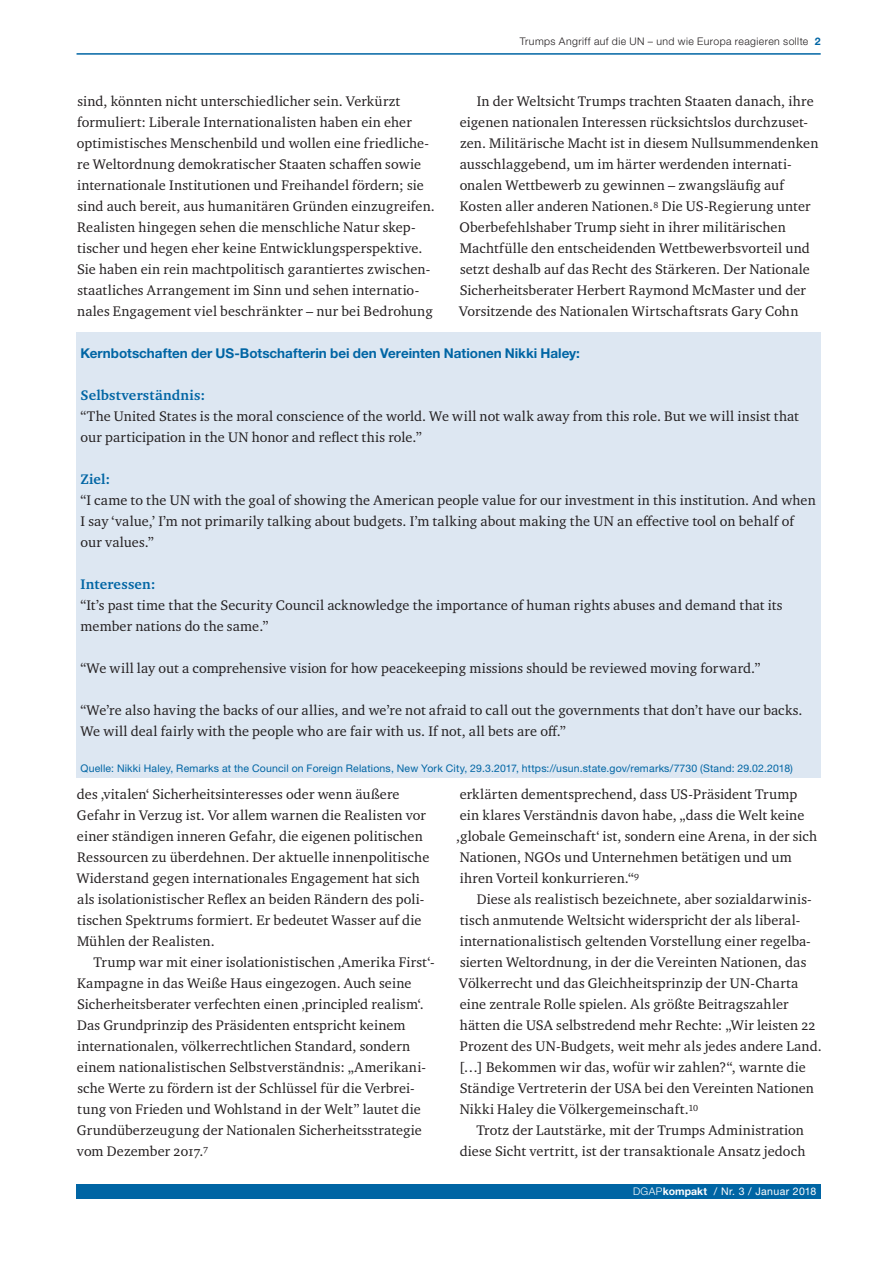
<style>
.page{position:relative;width:893px;height:1263px;background:#fff}
.page>*{position:absolute;margin:0;border:0;box-sizing:border-box;transform-origin:0 0}
.Fließtext_Flatter{font:14.25px/21px "Charter ITC Pro";letter-spacing:.01em;color:#231f20}
.Fließtext_Flatter__C{font:14.25px/21px "Charter ITC Pro";letter-spacing:.01em;color:#231f20}
.Fließtext_Flatter__C-2{font:700 14.25px "Charter ITC Pro";letter-spacing:.015em;color:#0065a4}
.Grafiken_Titel__NH{font:700 13.5px "Helvetica Neue LT Pro";color:#0065a4}
.BU__NH{font:10.5px "Helvetica Neue LT Pro";letter-spacing:.015em;color:#0065a4}
.t1{font:300 10.5px "Helvetica Neue LT Pro";letter-spacing:.04em;color:#231f20}
.t2{font:10.5px "Helvetica Neue LT Pro";letter-spacing:.035em;color:#fff}
.s1{font-weight:700;color:#0065a4}
.s2{font-weight:300}
.s3{font-weight:700}
</style>
<div class="page">
<div style="left:76px;top:333px;width:744px;height:445px;background:#dde7f2"></div>
<hr style="left:77px;top:53px;width:744px;height:2px;background:#0065a4">
<div style="left:77px;top:1184px;width:744px;height:15px;background:#0065a4"></div>
<p class="Fließtext_Flatter" style="left:77px;top:91px;width:359px">sind, könnten nicht unterschiedlicher sein. Verkürzt formuliert: Liberale Internationalisten haben ein eher optimistisches Menschenbild und wollen eine friedliche&shy;re Weltordnung demokratischer Staaten schaffen sowie internationale Institutionen und Freihandel fördern; sie sind auch bereit, aus humanitären Gründen einzugreifen.<br>Realisten hingegen sehen die menschliche Natur skep&shy;tischer und hegen eher keine Entwicklungsperspektive.<br>Sie haben ein rein machtpolitisch garantiertes zwischen&shy;staatliches Arrangement im Sinn und sehen internatio&shy;nales Engagement viel beschränkter – nur bei Bedrohung</p>
<p class="t1" style="left:520px;top:34px;width:302px">Trumps Angriff auf die UN – und wie Europa reagieren sollte <span class="s1">2</span></p>
<p class="Fließtext_Flatter" style="left:459px;top:91px;width:361px;text-indent:18px">In der Weltsicht Trumps trachten Staaten danach, ihre eigenen nationalen Interessen rücksichtslos durchzuset&shy;zen. Militärische Macht ist in diesem Nullsummendenken ausschlaggebend, um im härter werdenden internati&shy;onalen Wettbewerb zu gewinnen – zwangsläufig auf Kosten aller anderen Nationen.<sup>8</sup> Die US-Regierung unter Oberbefehlshaber Trump sieht in ihrer militärischen Machtfülle den entscheidenden Wettbewerbsvorteil und setzt deshalb auf das Recht des Stärkeren. Der Nationale Sicherheitsberater Herbert Raymond McMaster und der Vorsitzende des Nationalen Wirtschaftsrats Gary Cohn</p>
<p class="Grafiken_Titel__NH" style="left:81px;top:345px;width:501px">Kernbotschaften der US-Botschafterin bei den Vereinten Nationen Nikki Haley:</p>
<p class="Fließtext_Flatter__C-2" style="left:81px;top:387px;width:126px">Selbstverständnis:</p>
<p class="Fließtext_Flatter__C" style="left:81px;top:406px;width:720px">“The United States is the moral conscience of the world. We will not walk away from this role. But we will insist that our participation in the UN honor and reflect this role.”</p>
<p class="Fließtext_Flatter__C-2" style="left:81px;top:471px;width:31px">Ziel:</p>
<p class="Fließtext_Flatter__C" style="left:81px;top:490px;width:737px">“I came to the UN with the goal of showing the American people value for our investment in this institution. And when<br>I say ‘value,’ I’m not primarily talking about budgets. I’m talking about making the UN an effective tool on behalf of our values.”</p>
<p class="Fließtext_Flatter__C-2" style="left:81px;top:576px;width:77px">Interessen:</p>
<p class="Fließtext_Flatter__C" style="left:81px;top:595px;width:704px">“It’s past time that the Security Council acknowledge the importance of human rights abuses and demand that its member nations do the same.”</p>
<p class="Fließtext_Flatter__C" style="left:81px;top:658px;width:681px">“We will lay out a comprehensive vision for how peacekeeping missions should be reviewed moving forward.”</p>
<p class="Fließtext_Flatter__C" style="left:81px;top:700px;width:723px">“We’re also having the backs of our allies, and we’re not afraid to call out the governments that don’t have our backs.<br>We will deal fairly with the people who are fair with us. If not, all bets are off.”</p>
<p class="BU__NH" style="left:81px;top:762px;width:714px">Quelle: Nikki Haley, Remarks at the Council on Foreign Relations, New York City, 29.3.2017, https://usun.state.gov/remarks/7730 (Stand: 29.02.2018)</p>
<p class="Fließtext_Flatter" style="left:77px;top:784px;width:354px">des ‚vitalen‘ Sicherheitsinteresses oder wenn äußere Gefahr in Verzug ist. Vor allem warnen die Realisten vor einer ständigen inneren Gefahr, die eigenen politischen Ressourcen zu überdehnen. Der aktuelle innenpolitische Widerstand gegen internationales Engagement hat sich als isolationistischer Reflex an beiden Rändern des poli&shy;tischen Spektrums formiert. Er bedeutet Wasser auf die Mühlen der Realisten.</p>
<p class="Fließtext_Flatter" style="left:77px;top:952px;width:359px;text-indent:17px">Trump war mit einer isolationistischen ‚Amerika First‘- Kampagne in das Weiße Haus eingezogen. Auch seine Sicherheitsberater verfechten einen ‚principled realism‘.<br>Das Grundprinzip des Präsidenten entspricht keinem internationalen, völkerrechtlichen Standard, sondern einem nationalistischen Selbstverständnis: „Amerikani&shy;sche Werte zu fördern ist der Schlüssel für die Verbrei&shy;tung von Frieden und Wohlstand in der Welt” lautet die Grundüberzeugung der Nationalen Sicherheitsstrategie vom Dezember 2017.<sup>7</sup></p>
<p class="Fließtext_Flatter" style="left:456px;top:784px;width:363px">erklärten dementsprechend, dass US-Präsident Trump<br>ein klares Verständnis davon habe, „dass die Welt keine ,globale Gemeinschaft‘ ist, sondern eine Arena, in der sich Nationen, NGOs und Unternehmen betätigen und um ihren Vorteil konkurrieren.“<sup>9</sup></p>
<p class="Fließtext_Flatter" style="left:459px;top:889px;width:364px;text-indent:18px">Diese als realistisch bezeichnete, aber sozialdarwinis&shy;tisch anmutende Weltsicht widerspricht der als liberal&shy;internationalistisch geltenden Vorstellung einer regelba&shy;sierten Weltordnung, in der die Vereinten Nationen, das Völkerrecht und das Gleichheitsprinzip der UN-Charta eine zentrale Rolle spielen. Als größte Beitragszahler hätten die USA selbstredend mehr Rechte: „Wir leisten 22<br>Prozent des UN-Budgets, weit mehr als jedes andere Land. […] Bekommen wir das, wofür wir zahlen?“, warnte die Ständige Vertreterin der USA bei den Vereinten Nationen Nikki Haley die Völkergemeinschaft.<sup>10</sup></p>
<p class="Fließtext_Flatter" style="left:460px;top:1120px;width:347px;text-align:right">Trotz der Lautstärke, mit der Trumps Administration diese Sicht vertritt, ist der transaktionale Ansatz jedoch</p>
<p class="t2" style="left:633px;top:1184px;width:185px"><span class="s2">DGAP</span><span class="s3">kompakt</span> / Nr. 3 / Januar 2018</p>
</div>
